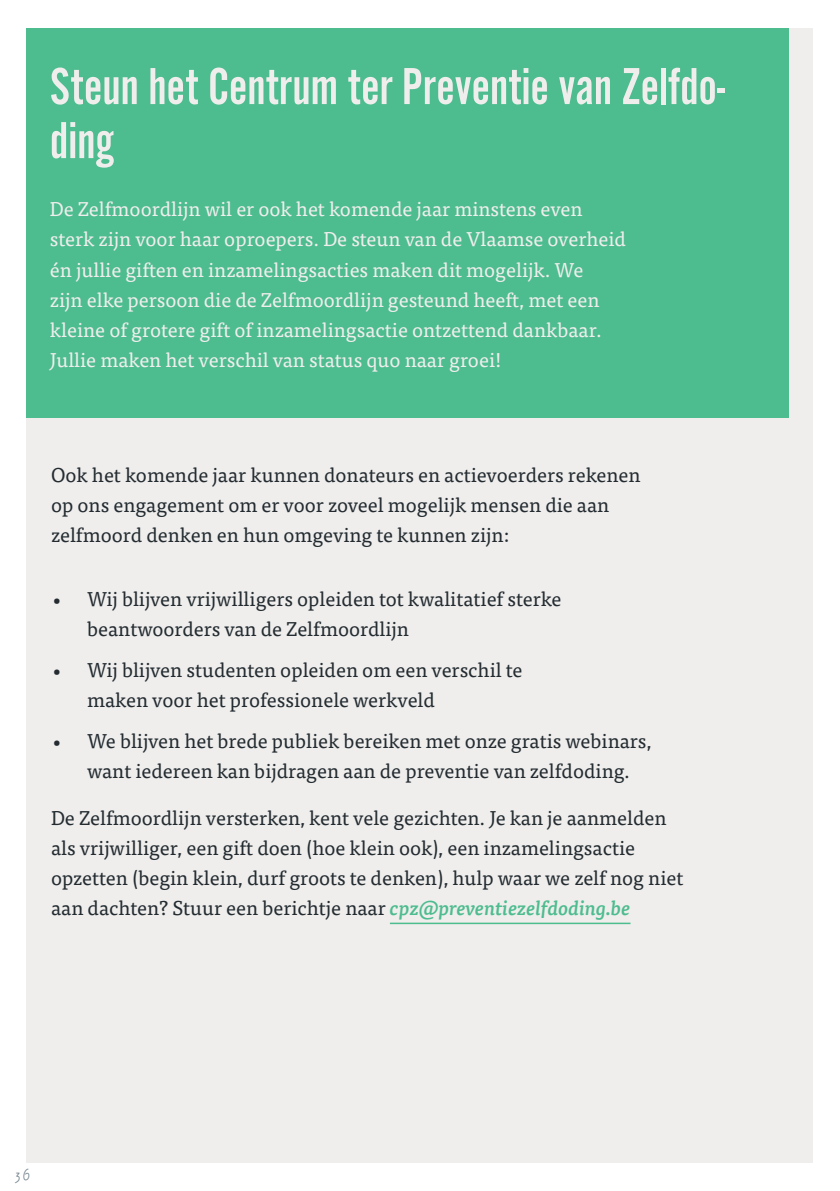
<style>
.page{position:relative;width:840px;height:1191px;background:#fff}
.page>*{position:absolute;margin:0;border:0;box-sizing:border-box;transform-origin:0 0}
.t1{font:54px/54px "Alternate Gothic Com No 2";color:#efeeed}
.t2{font:22px "Amadeo Std";color:#768690}
.t3{font:20px/30px "Tisa Pro";color:#242c31}
.t4{font:20px/30px "Tisa Pro";color:#efeeed}
.s1{font-weight:500;font-style:italic;color:#4dbc8e}
</style>
<div class="page">
<div style="left:27px;top:28px;width:785px;height:1134px;background:#efeeed"></div>
<div style="left:27px;top:28px;width:761px;height:389px;background:#4dbc8e"></div>
<hr style="left:389px;top:922px;width:241px;height:2px;background:#4dbc8e">
<h1 class="t1" style="left:50px;top:59px;width:675px">Steun het Centrum ter Preventie van Zelfdo&shy;ding</h1>
<p class="t4" style="left:50px;top:193px;width:577px">De Zelfmoordlijn wil er ook het komende jaar minstens even sterk zijn voor haar oproepers. De steun van de Vlaamse overheid én jullie giften en inzamelingsacties maken dit mogelijk. We<br>zijn elke persoon die de Zelfmoordlijn gesteund heeft, met een kleine of grotere gift of inzamelingsactie ontzettend dankbaar.<br>Jullie maken het verschil van status quo naar groei!</p>
<p class="t3" style="left:51px;top:458px;width:590px">Ook het komende jaar kunnen donateurs en actievoerders rekenen op ons engagement om er voor zoveel mogelijk mensen die aan zelfmoord denken en hun omgeving te kunnen zijn:</p>
<p class="t3" style="left:87px;top:582px;width:475px;text-indent:-36px">• Wij blijven vrijwilligers opleiden tot kwalitatief sterke beantwoorders van de Zelfmoordlijn</p>
<p class="t3" style="left:87px;top:654px;width:436px;text-indent:-36px">• Wij blijven studenten opleiden om een verschil te maken voor het professionele werkveld</p>
<p class="t3" style="left:87px;top:725px;width:565px;text-indent:-36px">• We blijven het brede publiek bereiken met onze gratis webinars, want iedereen kan bijdragen aan de preventie van zelfdoding.</p>
<p class="t3" style="left:51px;top:802px;width:633px">De Zelfmoordlijn versterken, kent vele gezichten. Je kan je aanmelden als vrijwilliger, een gift doen (hoe klein ook), een inzamelingsactie opzetten (begin klein, durf groots te denken), hulp waar we zelf nog niet aan dachten? Stuur een berichtje naar <span class="s1">cpz@preventiezelfdoding.be</span></p>
<p class="t2" style="left:14px;top:1164px;width:19px">36</p>
</div>
